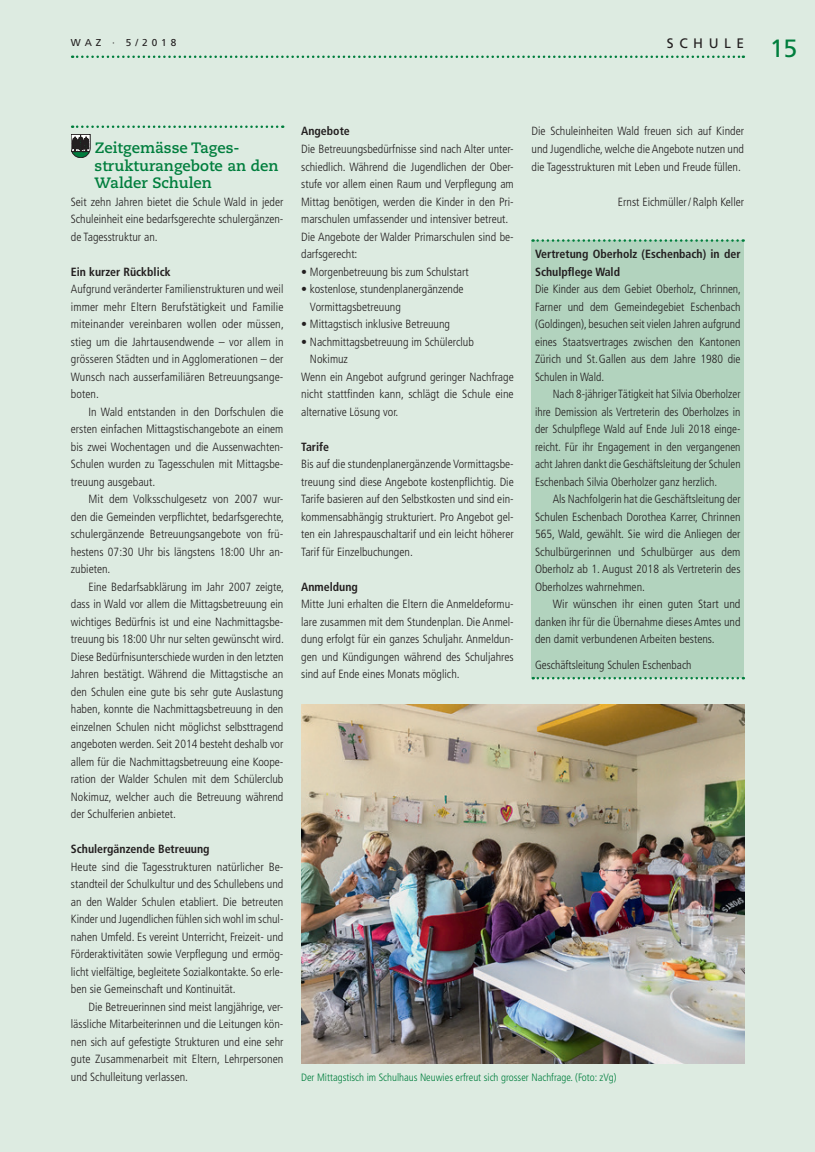
<style>
.page{position:relative;width:815px;height:1152px;background:#ddebe1}
.page>*{position:absolute;margin:0;border:0;box-sizing:border-box;transform-origin:0 0}
.t1{font:25px "Frutiger LT Std";color:#007e3d}
.t2{font:700 15px/17.5px "Caecilia";color:#007e3d}
.t3{font:13.75px "Frutiger";letter-spacing:.4em;color:#231f20}
.t4{font:300 condensed 11.88px/17.5px "Frutiger LT Std";color:#231f20;text-align:justify}
.t5{font:700 condensed 11.88px/17.5px "Frutiger LT Std";color:#231f20}
.t6{font:300 condensed 10.62px "Frutiger LT Std";color:#007e3d}
.t7{font:10px "Frutiger LT Std";letter-spacing:.4em;color:#231f20}
</style>
<div class="page">
<svg style="left:72px;top:56px;width:672px;height:2px"></svg>
<svg style="left:72px;top:125px;width:211px;height:3px"></svg>
<svg style="left:71px;top:134px;width:19px;height:24px"></svg>
<img style="left:301px;top:704px;width:443px;height:359px">
<div style="left:531px;top:240px;width:213px;height:438px;background:#b2d3be"></div>
<svg style="left:533px;top:677px;width:211px;height:2px"></svg>
<svg style="left:533px;top:239px;width:211px;height:3px"></svg>
<p class="t7" style="left:71px;top:37px;width:107px">WAZ · 5/2018</p>
<p class="t3" style="left:667px;top:35px;width:79px">SCHULE</p>
<p class="t2" style="left:95px;top:139px;width:185px">Zeitgemässe Tages&shy;strukturangebote an den<br>Walder Schulen</p>
<p class="t4" style="left:71px;top:193px;width:214px">Seit zehn Jahren bietet die Schule Wald in jeder Schuleinheit eine bedarfsgerechte schulergänzen&shy;de Tagesstruktur an.</p>
<p class="t5" style="left:71px;top:263px;width:101px">Ein kurzer Rückblick</p>
<p class="t4" style="left:71px;top:280px;width:215px">Aufgrund veränderter Familienstrukturen und weil immer mehr Eltern Berufstätigkeit und Familie miteinander vereinbaren wollen oder müssen, stieg um die Jahrtausendwende – vor allem in grösseren Städten und in Agglomerationen – der Wunsch nach ausserfamiliären Betreuungsange&shy;boten.</p>
<p class="t4" style="left:71px;top:403px;width:214px;text-indent:18px">In Wald entstanden in den Dorfschulen die ersten einfachen Mittagstischangebote an einem bis zwei Wochentagen und die Aussenwachten-Schulen wurden zu Tagesschulen mit Mittagsbe&shy;treuung ausgebaut.</p>
<p class="t4" style="left:71px;top:490px;width:215px;text-indent:18px">Mit dem Volksschulgesetz von 2007 wur&shy;den die Gemeinden verpflichtet, bedarfsgerechte, schulergänzende Betreuungsangebote von frü&shy;hestens 07:30 Uhr bis längstens 18:00 Uhr an&shy;zubieten.</p>
<p class="t4" style="left:71px;top:578px;width:215px;text-indent:18px">Eine Bedarfsabklärung im Jahr 2007 zeigte, dass in Wald vor allem die Mittagsbetreuung ein wichtiges Bedürfnis ist und eine Nachmittagsbe&shy;treuung bis 18:00 Uhr nur selten gewünscht wird.<br>Diese Bedürfnisunterschiede wurden in den letzten Jahren bestätigt. Während die Mittagstische an den Schulen eine gute bis sehr gute Auslastung haben, konnte die Nachmittagsbetreuung in den einzelnen Schulen nicht möglichst selbsttragend angeboten werden. Seit 2014 besteht deshalb vor allem für die Nachmittagsbetreuung eine Koope&shy;ration der Walder Schulen mit dem Schülerclub Nokimuz, welcher auch die Betreuung während der Schulferien anbietet.</p>
<p class="t5" style="left:71px;top:840px;width:140px">Schulergänzende Betreuung</p>
<p class="t4" style="left:71px;top:858px;width:214px">Heute sind die Tagesstrukturen natürlicher Be&shy;standteil der Schulkultur und des Schullebens und an den Walder Schulen etabliert. Die betreuten Kinder und Jugendlichen fühlen sich wohl im schul&shy;nahen Umfeld. Es vereint Unterricht, Freizeit- und Förderaktivitäten sowie Verpflegung und ermög&shy;licht vielfältige, begleitete Sozialkontakte. So erle&shy;ben sie Gemeinschaft und Kontinuität.</p>
<p class="t4" style="left:71px;top:998px;width:214px;text-indent:18px">Die Betreuerinnen sind meist langjährige, ver&shy;lässliche Mitarbeiterinnen und die Leitungen kön&shy;nen sich auf gefestigte Strukturen und eine sehr gute Zusammenarbeit mit Eltern, Lehrpersonen und Schulleitung verlassen.</p>
<p class="t5" style="left:301px;top:123px;width:50px">Angebote</p>
<p class="t4" style="left:301px;top:140px;width:214px;text-align:left">Die Betreuungsbedürfnisse sind nach Alter unter&shy;schiedlich. Während die Jugendlichen der Ober&shy;stufe vor allem einen Raum und Verpflegung am Mittag benötigen, werden die Kinder in den Pri&shy;marschulen umfassender und intensiver betreut.<br>Die Angebote der Walder Primarschulen sind be&shy;darfsgerecht:</p>
<p class="t4" style="left:301px;top:263px;width:169px">• Morgenbetreuung bis zum Schulstart</p>
<p class="t4" style="left:310px;top:280px;width:155px;text-indent:-9px">• kostenlose, stundenplanergänzende<br>Vormittagsbetreuung</p>
<p class="t4" style="left:301px;top:315px;width:150px">• Mittagstisch inklusive Betreuung</p>
<p class="t4" style="left:301px;top:333px;width:174px">• Nachmittagsbetreuung im Schülerclub</p>
<p class="t4" style="left:310px;top:350px;width:40px">Nokimuz</p>
<p class="t4" style="left:301px;top:368px;width:214px">Wenn ein Angebot aufgrund geringer Nachfrage</p>
<p class="t4" style="left:301px;top:385px;width:214px">nicht stattfinden kann, schlägt die Schule eine</p>
<p class="t4" style="left:301px;top:403px;width:99px">alternative Lösung vor.</p>
<p class="t5" style="left:301px;top:438px;width:29px">Tarife</p>
<p class="t4" style="left:301px;top:455px;width:214px">Bis auf die stundenplanergänzende Vormittagsbe&shy;treuung sind diese Angebote kostenpflichtig. Die Tarife basieren auf den Selbstkosten und sind ein&shy;kommensabhängig strukturiert. Pro Angebot gel&shy;ten ein Jahrespauschaltarif und ein leicht höherer Tarif für Einzelbuchungen.</p>
<p class="t5" style="left:301px;top:578px;width:58px">Anmeldung</p>
<p class="t4" style="left:301px;top:595px;width:214px">Mitte Juni erhalten die Eltern die Anmeldeformu&shy;lare zusammen mit dem Stundenplan. Die Anmel&shy;dung erfolgt für ein ganzes Schuljahr. Anmeldun&shy;gen und Kündigungen während des Schuljahres sind auf Ende eines Monats möglich.</p>
<p class="t4" style="left:531px;top:123px;width:214px">Die Schuleinheiten Wald freuen sich auf Kinder und Jugendliche, welche die Angebote nutzen und die Tagesstrukturen mit Leben und Freude füllen.</p>
<p class="t4" style="left:618px;top:193px;width:128px">Ernst Eichmüller/ Ralph Keller</p>
<p class="t5" style="left:535px;top:245px;width:207px">Vertretung Oberholz (Eschenbach) in der<br>Schulpflege Wald</p>
<p class="t4" style="left:535px;top:280px;width:207px">Die Kinder aus dem Gebiet Oberholz, Chrinnen, Farner und dem Gemeindegebiet Eschenbach (Goldingen), besuchen seit vielen Jahren aufgrund eines Staatsvertrages zwischen den Kantonen Zürich und St.Gallen aus dem Jahre 1980 die Schulen in Wald.</p>
<p class="t4" style="left:535px;top:385px;width:207px;text-indent:18px">Nach 8-jähriger Tätigkeit hat Silvia Oberholzer ihre Demission als Vertreterin des Oberholzes in der Schulpflege Wald auf Ende Juli 2018 einge&shy;reicht. Für ihr Engagement in den vergangenen acht Jahren dankt die Geschäftsleitung der Schulen Eschenbach Silvia Oberholzer ganz herzlich.</p>
<p class="t4" style="left:535px;top:490px;width:207px;text-indent:18px">Als Nachfolgerin hat die Geschäftsleitung der Schulen Eschenbach Dorothea Karrer, Chrinnen 565, Wald, gewählt. Sie wird die Anliegen der Schulbürgerinnen und Schulbürger aus dem Oberholz ab 1. August 2018 als Vertreterin des Oberholzes wahrnehmen.</p>
<p class="t4" style="left:535px;top:595px;width:207px;text-indent:18px">Wir wünschen ihr einen guten Start und danken ihr für die Übernahme dieses Amtes und den damit verbundenen Arbeiten bestens.</p>
<p class="t4" style="left:535px;top:657px;width:158px">Geschäftsleitung Schulen Eschenbach</p>
<p class="t6" style="left:301px;top:1071px;width:317px">Der Mittagstisch im Schulhaus Neuwies erfreut sich grosser Nachfrage. (Foto: zVg)</p>
<h1 class="t1" style="left:770px;top:33px;width:29px">15</h1>
</div>
